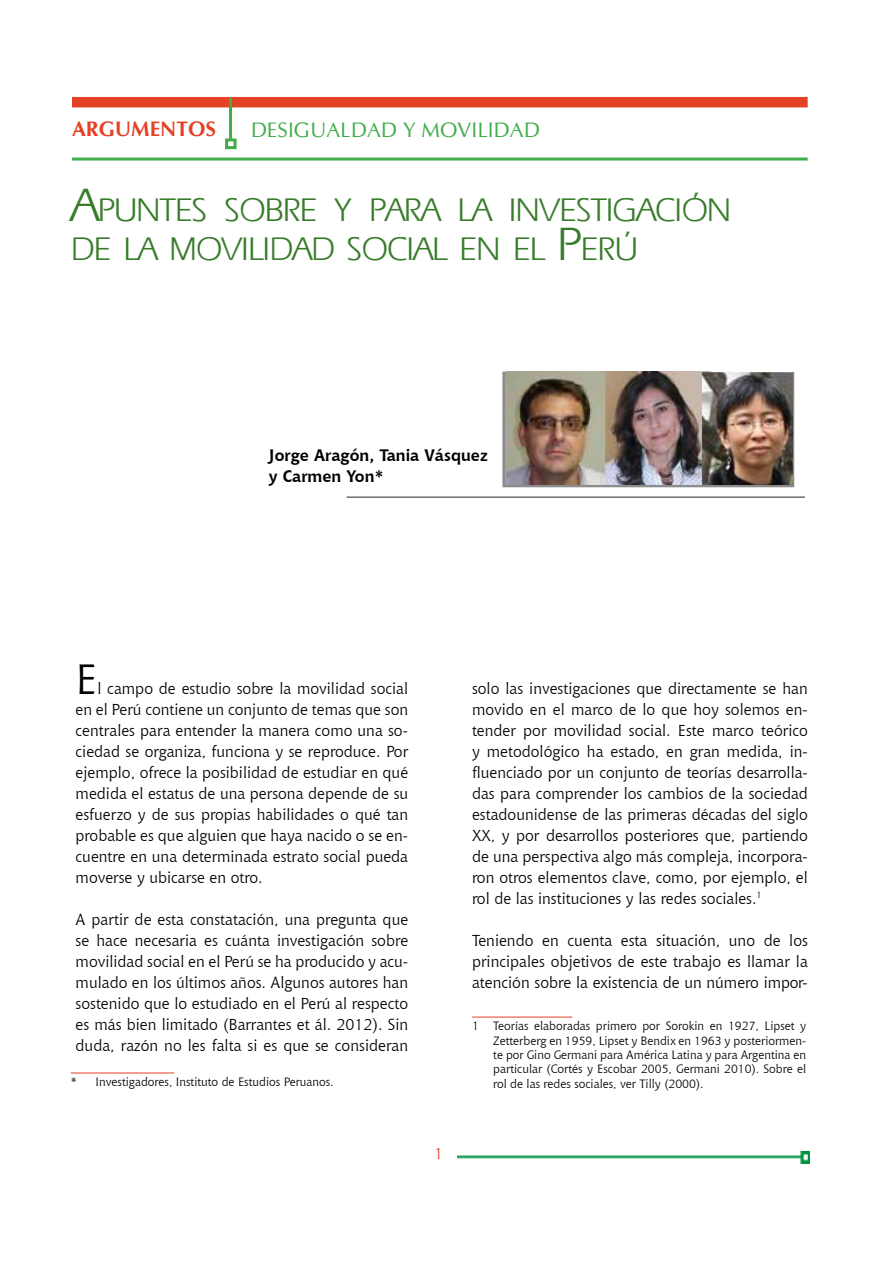
<style>
.page{position:relative;width:893px;height:1263px;background:#fff}
.page>*{position:absolute;margin:0;border:0;box-sizing:border-box;transform-origin:0 0}
.t1{font:42px "Chianti BT";color:#000}
.t2{font:33.6px/39px "Ergoe";letter-spacing:-.015em;color:#387c2b}
.t3{font:21px "CG Omega";color:#41ad49}
.t4{font:700 21px "CG Omega";color:#e44126}
.t5{font:700 16.5px/21px "Chianti BT";color:#000}
.t6{font:15.75px/21px "Chianti BT";color:#000;text-align:justify}
.t7{font:15.75px "Chianti BT";color:#e44126}
.t8{font:12px/14.4px "Chianti BT";color:#000;text-align:justify}
.s1{font-size:48px}
</style>
<div class="page">
<img style="left:457px;top:1151px;width:353px;height:12px">
<div style="left:72px;top:97px;width:736px;height:10px;background:#e44126"></div>
<hr style="left:229px;top:97px;width:3px;height:42px;background:#41ad49">
<div style="left:225px;top:138px;width:12px;height:11px;border:3px solid #41ad49"></div>
<hr style="left:72px;top:158px;width:736px;height:3px;background:#41ad49">
<hr style="left:347px;top:496px;width:458px;height:2px;background:#6d6e71">
<svg style="left:502px;top:372px;width:292px;height:115px;background:#8f8d8d"></svg>
<hr style="left:472px;top:1017px;width:100px;height:1px;background:#e44126">
<hr style="left:71px;top:1072px;width:103px;height:1px;background:#e44126">
<img style="left:507px;top:372px;width:286px;height:112px">
<h3 class="t4" style="left:72px;top:116px;width:146px">ARGUMENTOS</h3>
<h3 class="t3" style="left:251px;top:117px;width:291px">DESIGUALDAD Y MOVILIDAD</h3>
<h2 class="t2" style="left:71px;top:191px;width:662px"><span class="s1">A</span>PUNTES SOBRE Y PARA LA INVESTIGACIÓN<br>DE LA MOVILIDAD SOCIAL EN EL <span class="s1">P</span>ERÚ</h2>
<p class="t5" style="left:269px;top:444px;width:220px">Jorge Aragón, Tania Vásquez y Carmen Yon*</p>
<h1 class="t1" style="left:76px;top:650px;width:23px">E</h1>
<p class="t6" style="left:472px;top:677px;width:337px">solo las investigaciones que directamente se han movido en el marco de lo que hoy solemos en&shy;tender por movilidad social. Este marco teórico y metodológico ha estado, en gran medida, in&shy;fluenciado por un conjunto de teorías desarrolla&shy;das para comprender los cambios de la sociedad estadounidense de las primeras décadas del siglo XX, y por desarrollos posteriores que, partiendo de una perspectiva algo más compleja, incorpora&shy;ron otros elementos clave, como, por ejemplo, el rol de las instituciones y las redes sociales.<sup>1</sup></p>
<p class="t6" style="left:472px;top:929px;width:337px">Teniendo en cuenta esta situación, uno de los principales objetivos de este trabajo es llamar la atención sobre la existencia de un número impor-</p>
<p class="t8" style="left:493px;top:1018px;width:314px;text-indent:-21px">1 Teorías elaboradas primero por Sorokin en 1927, Lipset y Zetterberg en 1959, Lipset y Bendix en 1963 y posteriormen&shy;te por Gino Germani para América Latina y para Argentina en particular (Cortés y Escobar 2005, Germani 2010). Sobre el</p>
<p class="t6" style="left:76px;top:677px;width:334px;text-indent:22px">l campo de estudio sobre la movilidad social en el Perú contiene un conjunto de temas que son centrales para entender la manera como una so&shy;ciedad se organiza, funciona y se reproduce. Por ejemplo, ofrece la posibilidad de estudiar en qué medida el estatus de una persona depende de su esfuerzo y de sus propias habilidades o qué tan probable es que alguien que haya nacido o se en&shy;cuentre en una determinada estrato social pueda moverse y ubicarse en otro.</p>
<p class="t6" style="left:76px;top:908px;width:334px">A partir de esta constatación, una pregunta que se hace necesaria es cuánta investigación sobre movilidad social en el Perú se ha producido y acu&shy;mulado en los últimos años. Algunos autores han sostenido que lo estudiado en el Perú al respecto es más bien limitado (Barrantes et ál. 2012). Sin duda, razón no les falta si es que se consideran</p>
<p class="t8" style="left:71px;top:1074px;width:264px">* Investigadores, Instituto de Estudios Peruanos.</p>
<p class="t8" style="left:493px;top:1076px;width:212px">rol de las redes sociales, ver Tilly (2000).</p>
<p class="t7" style="left:434px;top:1142px;width:11px">1</p>
</div>
